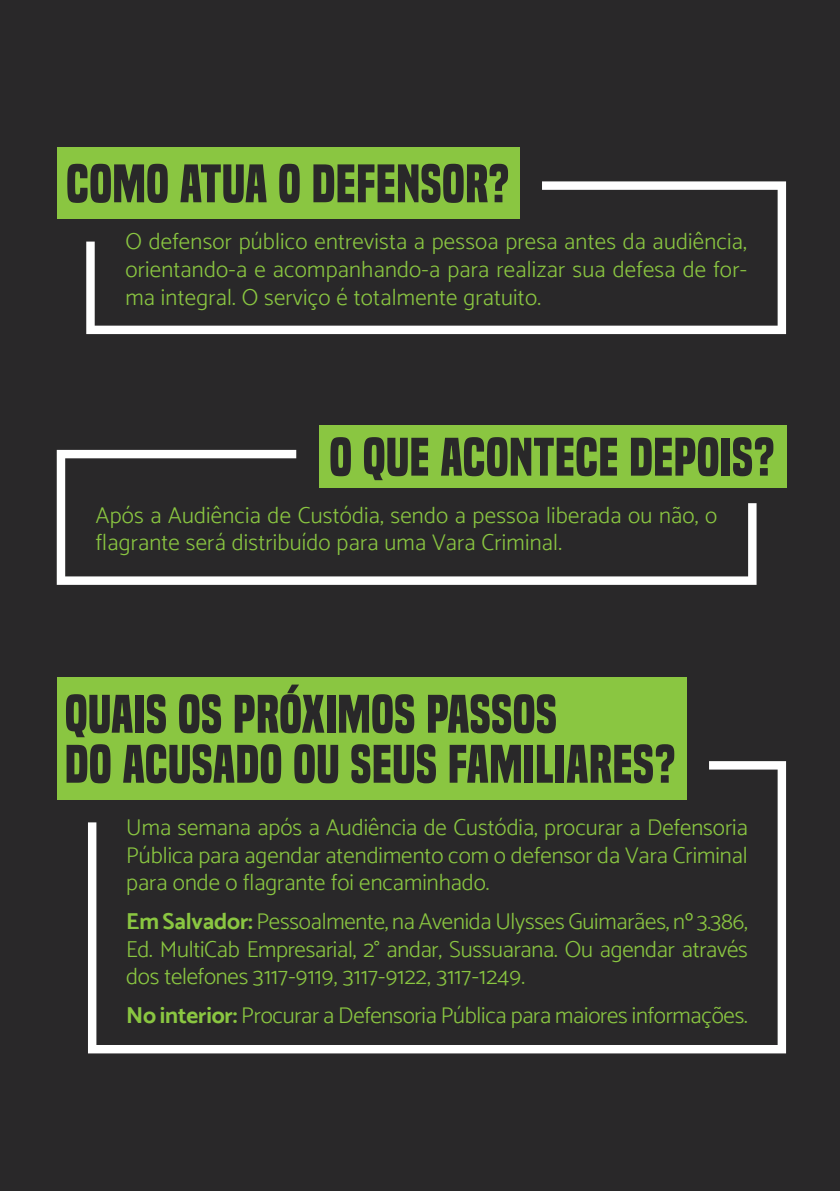
<style>
.page{position:relative;width:840px;height:1191px;background:#fff}
.page>*{position:absolute;margin:0;border:0;box-sizing:border-box;transform-origin:0 0}
.t1{font:700 50px/50px "Built Titling Rg";letter-spacing:.01em;color:#292829}
.t2{font:300 23px/27.6px "Catamaran";letter-spacing:.01em;color:#8ac641;text-align:justify}
.t3{font:300 23px "Catamaran";letter-spacing:-.01em;color:#8ac641}
.s1{font-weight:700}
</style>
<div class="page">
<div style="left:0;top:0;width:839px;height:1191px;background:#292829"></div>
<div style="left:57px;top:147px;width:462px;height:72px;background:#8ac641"></div>
<svg style="left:86px;top:181px;width:699px;height:153px"></svg>
<div style="left:319px;top:425px;width:466px;height:63px;background:#8ac641"></div>
<svg style="left:57px;top:450px;width:699px;height:135px"></svg>
<div style="left:57px;top:677px;width:629px;height:122px;background:#8ac641"></div>
<svg style="left:88px;top:761px;width:697px;height:292px"></svg>
<h1 class="t1" style="left:66px;top:159px;width:444px">COMO ATUA O DEFENSOR?</h1>
<p class="t2" style="left:125px;top:228px;width:622px">O defensor público entrevista a pessoa presa antes da audiência, orientando-a e acompanhando-a para realizar sua defesa de for&shy;ma integral. O serviço é totalmente gratuito.</p>
<h1 class="t1" style="left:329px;top:432px;width:446px">O QUE ACONTECE DEPOIS?</h1>
<p class="t2" style="left:96px;top:501px;width:622px">Após a Audiência de Custódia, sendo a pessoa liberada ou não, o flagrante será distribuído para uma Vara Criminal.</p>
<h1 class="t1" style="left:65px;top:689px;width:611px">QUAIS OS PRÓXIMOS PASSOS<br>DO ACUSADO OU SEUS FAMILIARES?</h1>
<p class="t2" style="left:126px;top:813px;width:622px">Uma semana após a Audiência de Custódia, procurar a Defensoria Pública para agendar atendimento com o defensor da Vara Criminal para onde o flagrante foi encaminhado.</p>
<p class="t2" style="left:126px;top:907px;width:622px"><span class="s1">Em Salvador:</span> Pessoalmente, na Avenida Ulysses Guimarães, nº 3.386, Ed. MultiCab Empresarial, 2° andar, Sussuarana. Ou agendar através dos telefones 3117-9119, 3117-9122, 3117-1249.</p>
<p class="t3" style="left:126px;top:1002px;width:622px"><span class="s1">No interior:</span> Procurar a Defensoria Pública para maiores informações.</p>
</div>
